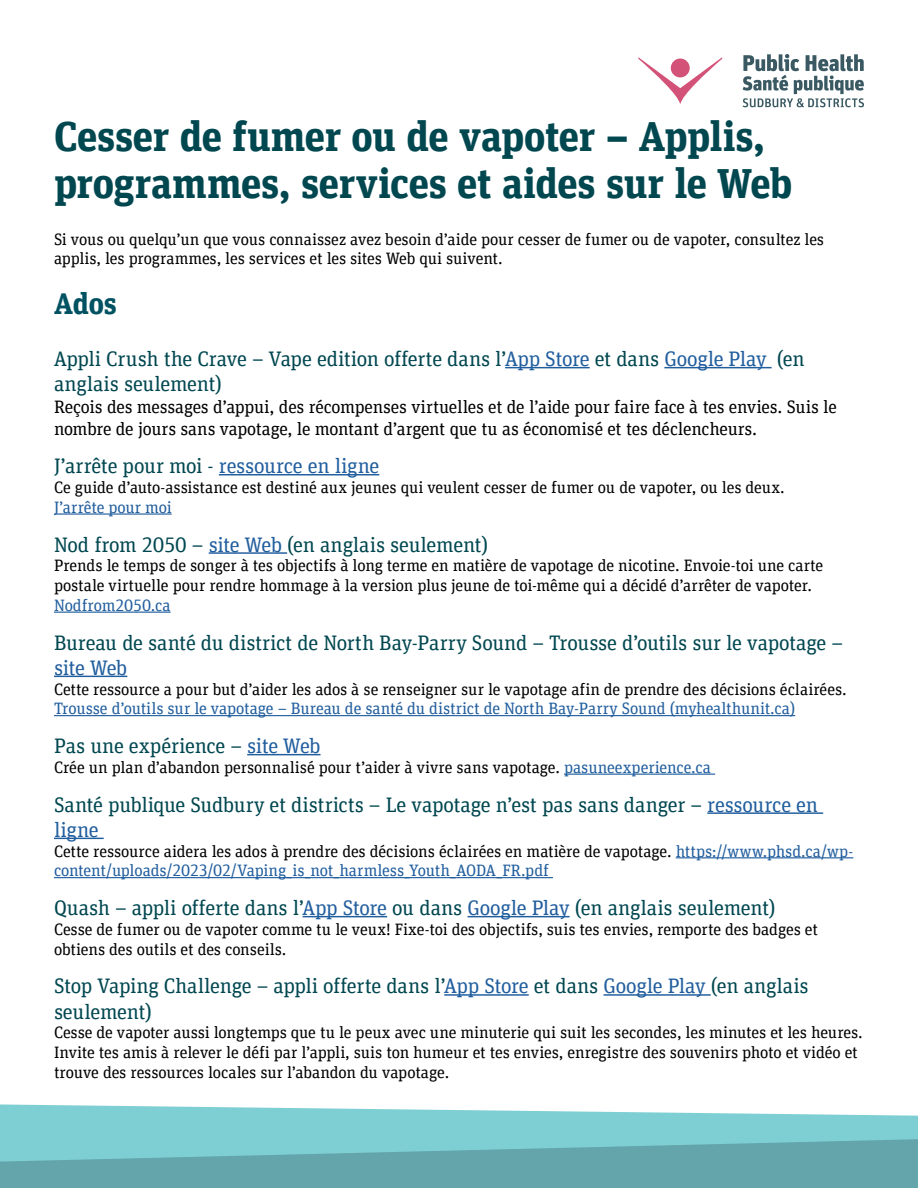
<style>
.page{position:relative;width:918px;height:1188px;background:#fff}
.page>*{position:absolute;margin:0;border:0;box-sizing:border-box;transform-origin:0 0}
.t1{font:700 42px/46.5px "Unit Slab Pro";letter-spacing:-.01em;color:#004750}
.t2{font:700 30px "Unit Slab Pro";color:#005262}
.t3{font:21px/25.2px "Unit Slab Pro";letter-spacing:-.01em;color:#004750}
.t4{font:18px/21.6px "Unit Slab Pro";letter-spacing:-.01em;color:#000}
.Paragraph{font:16.5px/19.8px "Unit Slab Pro";letter-spacing:-.005em;color:#000}
.Paragraph-2{font:16.5px/19.8px "Unit Slab Pro";letter-spacing:-.005em;color:#215e9e}
.s1{color:#215e9e}
.s2{color:#000}
</style>
<div class="page">
<hr style="left:505px;top:367px;width:85px;height:1px;background:#215e9e">
<hr style="left:664px;top:367px;width:108px;height:1px;background:#215e9e">
<hr style="left:219px;top:474px;width:160px;height:1px;background:#215e9e">
<hr style="left:54px;top:513px;width:118px;height:2px;background:#215e9e">
<hr style="left:209px;top:552px;width:78px;height:2px;background:#215e9e">
<hr style="left:54px;top:612px;width:117px;height:1px;background:#215e9e">
<hr style="left:54px;top:676px;width:73px;height:1px;background:#215e9e">
<hr style="left:54px;top:715px;width:741px;height:1px;background:#215e9e">
<hr style="left:247px;top:754px;width:74px;height:1px;background:#215e9e">
<hr style="left:564px;top:774px;width:151px;height:1px;background:#215e9e">
<hr style="left:707px;top:812px;width:116px;height:2px;background:#215e9e">
<hr style="left:54px;top:838px;width:50px;height:1px;background:#215e9e">
<hr style="left:676px;top:857px;width:177px;height:1px;background:#215e9e">
<hr style="left:54px;top:877px;width:499px;height:1px;background:#215e9e">
<hr style="left:303px;top:916px;width:84px;height:1px;background:#215e9e">
<hr style="left:468px;top:916px;width:102px;height:1px;background:#215e9e">
<hr style="left:444px;top:994px;width:85px;height:2px;background:#215e9e">
<hr style="left:604px;top:994px;width:107px;height:2px;background:#215e9e">
<svg style="left:638px;top:57px;width:84px;height:47px"></svg>
<div style="left:671px;top:59px;width:19px;height:18px;background:#d35278;border-radius:50%"></div>
<svg style="left:743px;top:54px;width:121px;height:53px"></svg>
<svg style="left:0;top:1104px;width:918px;height:35px;fill:#7ecfd4"></svg>
<svg style="left:0;top:1139px;width:918px;height:49px;background:#69aeb3"></svg>
<h1 class="t1" style="left:54px;top:111px;width:740px">Cesser de fumer ou de vapoter – Applis, programmes, services et aides sur le Web</h1>
<p class="Paragraph" style="left:54px;top:229px;width:772px">Si vous ou quelqu’un que vous connaissez avez besoin d’aide pour cesser de fumer ou de vapoter, consultez les applis, les programmes, les services et les sites Web qui suivent.</p>
<h2 class="t2" style="left:54px;top:282px;width:64px">Ados</h2>
<h3 class="t3" style="left:54px;top:346px;width:752px">Appli Crush the Crave – Vape edition offerte dans l’<span class="s1">App Store</span> et dans <span class="s1">Google Play</span> (en anglais seulement)</h3>
<h3 class="t4" style="left:54px;top:395px;width:784px">Reçois des messages d’appui, des récompenses virtuelles et de l’aide pour faire face à tes envies. Suis le nombre de jours sans vapotage, le montant d’argent que tu as économisé et tes déclencheurs.</h3>
<h3 class="t3" style="left:54px;top:453px;width:327px">J’arrête pour moi - <span class="s1">ressource en ligne</span></h3>
<p class="Paragraph" style="left:54px;top:477px;width:732px">Ce guide d’auto-assistance est destiné aux jeunes qui veulent cesser de fumer ou de vapoter, ou les deux.<br><span class="s1">J’arrête pour moi</span></p>
<h3 class="t3" style="left:54px;top:531px;width:436px">Nod from 2050 – <span class="s1">site Web</span> (en anglais seulement)</h3>
<p class="Paragraph" style="left:54px;top:555px;width:771px">Prends le temps de songer à tes objectifs à long terme en matière de vapotage de nicotine. Envoie-toi une carte postale virtuelle pour rendre hommage à la version plus jeune de toi-même qui a décidé d’arrêter de vapoter.<br><span class="s1">Nodfrom2050.ca</span></p>
<h3 class="t3" style="left:54px;top:629px;width:791px">Bureau de santé du district de North Bay-Parry Sound – Trousse d’outils sur le vapotage – <span class="s1">site Web</span></h3>
<p class="Paragraph" style="left:54px;top:679px;width:794px">Cette ressource a pour but d’aider les ados à se renseigner sur le vapotage afin de prendre des décisions éclairées.<br><span class="s1">Trousse d’outils sur le vapotage – Bureau de santé du district de North Bay-Parry Sound (myhealthunit.ca)</span></p>
<h3 class="t3" style="left:54px;top:733px;width:268px">Pas une expérience – <span class="s1">site Web</span></h3>
<p class="Paragraph" style="left:54px;top:757px;width:659px">Crée un plan d’abandon personnalisé pour t’aider à vivre sans vapotage. <span class="s1">pasuneexperience.ca</span></p>
<h3 class="t3" style="left:54px;top:791px;width:766px">Santé publique Sudbury et districts – Le vapotage n’est pas sans danger – <span class="s1">ressource en ligne</span></h3>
<p class="Paragraph-2" style="left:54px;top:841px;width:801px"><span class="s2">Cette ressource aidera les ados à prendre des décisions éclairées en matière de vapotage.</span> https://www.phsd.ca/wp&shy;content/uploads/2023/02/Vaping_is_not_harmless_Youth_AODA_FR.pdf</p>
<h3 class="t3" style="left:54px;top:895px;width:723px">Quash – appli offerte dans l’<span class="s1">App Store</span> ou dans <span class="s1">Google Play</span> (en anglais seulement)</h3>
<p class="Paragraph" style="left:54px;top:919px;width:766px">Cesse de fumer ou de vapoter comme tu le veux! Fixe-toi des objectifs, suis tes envies, remporte des badges et obtiens des outils et des conseils.</p>
<h3 class="t3" style="left:54px;top:973px;width:756px">Stop Vaping Challenge – appli offerte dans l’<span class="s1">App Store</span> et dans <span class="s1">Google Play</span> (en anglais seulement)</h3>
<p class="Paragraph" style="left:54px;top:1022px;width:810px">Cesse de vapoter aussi longtemps que tu le peux avec une minuterie qui suit les secondes, les minutes et les heures.<br>Invite tes amis à relever le défi par l’appli, suis ton humeur et tes envies, enregistre des souvenirs photo et vidéo et trouve des ressources locales sur l’abandon du vapotage.</p>
</div>
